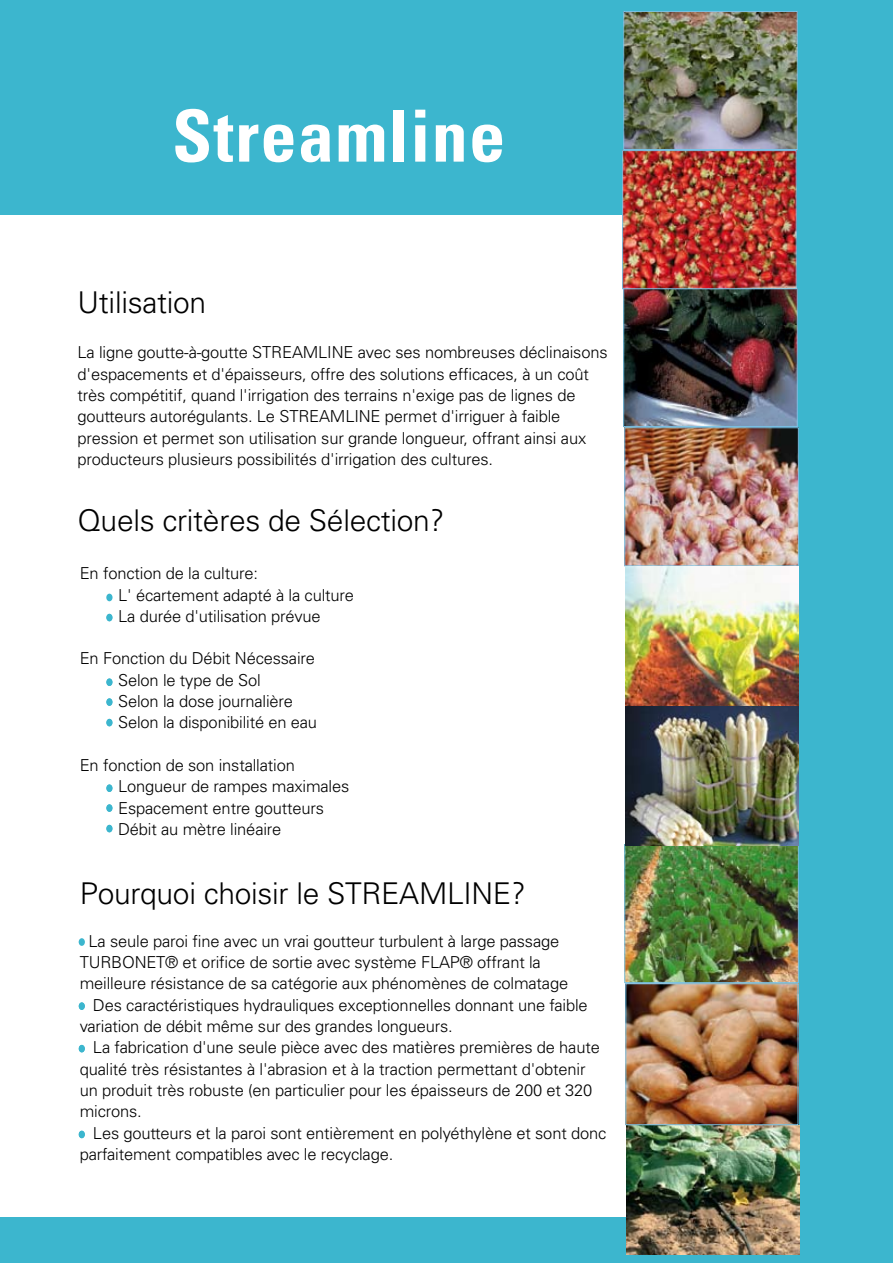
<style>
.page{position:relative;width:893px;height:1263px;background:#fff}
.page>*{position:absolute;margin:0;border:0;box-sizing:border-box;transform-origin:0 0}
.t1{font:700 condensed 72px "Univers LT Std";letter-spacing:.02em;color:#fff}
.t2{font:300 30px "Univers LT Std";letter-spacing:-.01em;color:#000}
.t3{font:300 16.5px/21.3px "Univers LT Std";letter-spacing:-.01em;color:#000}
</style>
<div class="page">
<div style="left:0;top:1217px;width:893px;height:46px;background:#3cb6ce"></div>
<div style="left:0;top:0;width:893px;height:214px;background:#3cb6ce"></div>
<div style="left:788px;top:0;width:105px;height:1263px;background:#3cb6ce"></div>
<img style="left:626px;top:985px;width:173px;height:269px">
<img style="left:627px;top:985px;width:169px;height:138px">
<div style="left:625px;top:983px;width:173px;height:142px;border:1px solid #78c4e9"></div>
<img style="left:624px;top:290px;width:175px;height:554px">
<div style="left:623px;top:288px;width:175px;height:139px;border:1px solid #78c4e9"></div>
<img style="left:626px;top:429px;width:171px;height:135px">
<div style="left:624px;top:427px;width:175px;height:139px;border:1px solid #78c4e9"></div>
<img style="left:626px;top:846px;width:171px;height:135px">
<div style="left:624px;top:844px;width:175px;height:139px;border:1px solid #78c4e9"></div>
<img style="left:625px;top:13px;width:171px;height:135px">
<div style="left:623px;top:11px;width:175px;height:139px;border:1px solid #78c4e9"></div>
<img style="left:624px;top:152px;width:171px;height:135px">
<div style="left:622px;top:150px;width:175px;height:139px;border:1px solid #78c4e9"></div>
<div style="left:106px;top:594px;width:7px;height:7px;background:#3cb6ce;border-radius:50%"></div>
<svg style="left:106px;top:614px;width:7px;height:7px"></svg>
<svg style="left:106px;top:678px;width:7px;height:8px"></svg>
<svg style="left:106px;top:698px;width:7px;height:8px"></svg>
<svg style="left:106px;top:719px;width:7px;height:7px"></svg>
<svg style="left:106px;top:784px;width:7px;height:8px"></svg>
<svg style="left:106px;top:804px;width:7px;height:8px"></svg>
<svg style="left:106px;top:825px;width:7px;height:7px"></svg>
<div style="left:79px;top:938px;width:6px;height:8px;background:#3cb6ce;border-radius:50%"></div>
<svg style="left:79px;top:1002px;width:6px;height:8px"></svg>
<svg style="left:79px;top:1045px;width:6px;height:7px"></svg>
<svg style="left:79px;top:1130px;width:6px;height:8px"></svg>
<h1 class="t1" style="left:172px;top:92px;width:334px">Streamline</h1>
<h2 class="t2" style="left:78px;top:284px;width:130px">Utilisation</h2>
<p class="t3" style="left:78px;top:342px;width:531px">La ligne goutte-à-goutte STREAMLINE avec ses nombreuses déclinaisons d'espacements et d'épaisseurs, offre des solutions efficaces, à un coût très compétitif, quand l'irrigation des terrains n'exige pas de lignes de goutteurs autorégulants. Le STREAMLINE permet d'irriguer à faible pression et permet son utilisation sur grande longueur, offrant ainsi aux producteurs plusieurs possibilités d'irrigation des cultures.</p>
<h2 class="t2" style="left:78px;top:503px;width:368px">Quels critères de Sélection?</h2>
<p class="t3" style="left:118px;top:563px;width:237px;text-indent:-38px">En fonction de la culture:<br>L' écartement adapté à la culture<br>La durée d'utilisation prévue</p>
<p class="t3" style="left:118px;top:648px;width:200px;text-indent:-38px">En Fonction du Débit Nécessaire<br>Selon le type de Sol<br>Selon la dose journalière<br>Selon la disponibilité en eau</p>
<p class="t3" style="left:118px;top:754px;width:233px;text-indent:-38px">En fonction de son installation<br>Longueur de rampes maximales<br>Espacement entre goutteurs<br>Débit au mètre linéaire</p>
<h2 class="t2" style="left:80px;top:875px;width:448px">Pourquoi choisir le STREAMLINE?</h2>
<p class="t3" style="left:89px;top:930px;width:472px">La seule paroi fine avec un vrai goutteur turbulent à large passage</p>
<p class="t3" style="left:80px;top:951px;width:463px">TURBONET® et orifice de sortie avec système FLAP® offrant la</p>
<p class="t3" style="left:80px;top:973px;width:490px">meilleure résistance de sa catégorie aux phénomènes de colmatage</p>
<p class="t3" style="left:93px;top:994px;width:496px">Des caractéristiques hydrauliques exceptionnelles donnant une faible</p>
<p class="t3" style="left:80px;top:1015px;width:375px">variation de débit même sur des grandes longueurs.</p>
<p class="t3" style="left:93px;top:1037px;width:508px">La fabrication d'une seule pièce avec des matières premières de haute</p>
<p class="t3" style="left:80px;top:1058px;width:507px">qualité très résistantes à l'abrasion et à la traction permettant d'obtenir</p>
<p class="t3" style="left:80px;top:1079px;width:514px">un produit très robuste (en particulier pour les épaisseurs de 200 et 320</p>
<p class="t3" style="left:80px;top:1101px;width:64px">microns.</p>
<p class="t3" style="left:93px;top:1122px;width:515px">Les goutteurs et la paroi sont entièrement en polyéthylène et sont donc</p>
<p class="t3" style="left:80px;top:1143px;width:315px">parfaitement compatibles avec le recyclage.</p>
</div>
